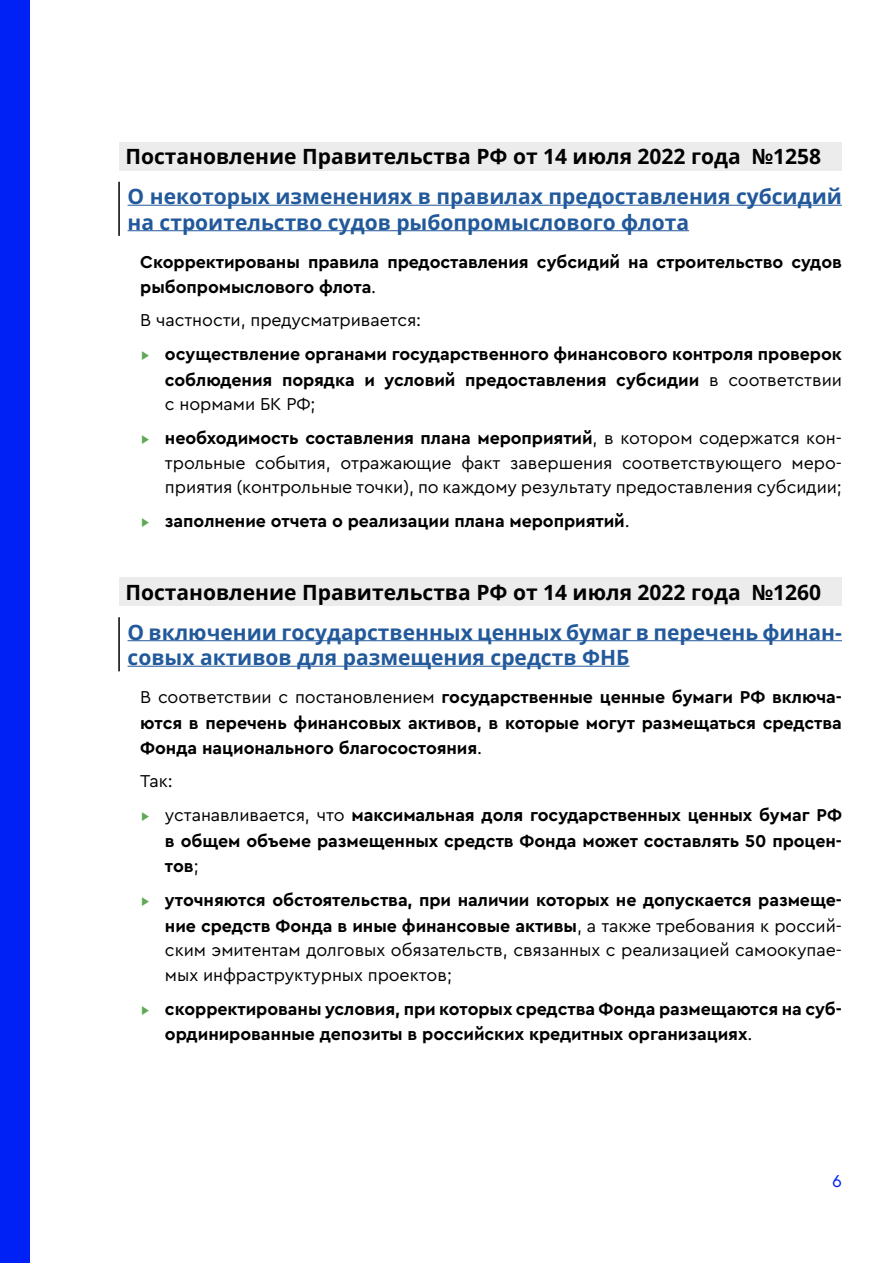
<style>
.page{position:relative;width:893px;height:1263px;background:#fff}
.page>*{position:absolute;margin:0;border:0;box-sizing:border-box;transform-origin:0 0}
.t1{font:700 21px/25.5px "Open Sans";color:#22599b}
.t2{font:700 21px "Open Sans";color:#000}
.t3{font:700 18px/25.5px "Cera Pro";letter-spacing:-.005em;color:#000}
.t4{font:18px/24.9px "Cera Pro";letter-spacing:-.005em;color:#000;text-align:justify}
.t5{font:18px "Cera Pro";color:#0021f5}
.s1{font-weight:400}
.s2{font-weight:400;color:#5fa955}
.s3{color:#5fa955}
.s4{font-weight:700}
</style>
<div class="page">
<div style="left:0;top:0;width:30px;height:1263px;background:#0021f5"></div>
<div style="left:119px;top:142px;width:723px;height:28px;background:#ececec"></div>
<hr style="left:118px;top:182px;width:2px;height:54px;background:#000">
<hr style="left:128px;top:205px;width:714px;height:1px;background:#22599b">
<hr style="left:128px;top:230px;width:561px;height:1px;background:#22599b">
<div style="left:119px;top:577px;width:723px;height:29px;background:#ececec"></div>
<hr style="left:118px;top:617px;width:2px;height:54px;background:#000">
<hr style="left:128px;top:640px;width:714px;height:1px;background:#22599b">
<hr style="left:128px;top:666px;width:502px;height:1px;background:#22599b">
<p class="t2" style="left:125px;top:142px;width:697px">Постановление Правительства РФ от 14 июля 2022 года №1258</p>
<p class="t1" style="left:128px;top:183px;width:716px">О некоторых изменениях в правилах предоставления субсидий на строительство судов рыбопромыслового флота</p>
<p class="t3" style="left:140px;top:248px;width:703px">Скорректированы правила предоставления субсидий на строительство судов рыбопромыслового флота<span class="s1">.</span></p>
<p class="t3" style="left:140px;top:302px;width:703px;line-height:34px"><span class="s1">В частности, предусматривается:<br></span><span class="s2">▸</span> осуществление органами государственного финансового контроля проверок</p>
<p class="t3" style="left:165px;top:367px;width:678px;line-height:24.6px">соблюдения порядка и условий предоставления субсидии <span class="s1">в соответствии с нормами БК РФ;</span></p>
<p class="t4" style="left:165px;top:425px;width:678px;text-indent:-25px"><span class="s3">▸</span> <span class="s4">необходимость составления плана мероприятий</span>, в котором содержатся кон&shy;трольные события, отражающие факт завершения соответствующего меро&shy;приятия (контрольные точки), по каждому результату предоставления субсидии;</p>
<p class="t3" style="left:140px;top:508px;width:491px"><span class="s2">▸</span> заполнение отчета о реализации плана мероприятий<span class="s1">.</span></p>
<p class="t2" style="left:125px;top:578px;width:697px">Постановление Правительства РФ от 14 июля 2022 года №1260</p>
<p class="t1" style="left:128px;top:619px;width:716px">О включении государственных ценных бумаг в перечень финан&shy;совых активов для размещения средств ФНБ</p>
<p class="t3" style="left:140px;top:683px;width:703px;text-align:justify"><span class="s1">В соответствии с постановлением</span> государственные ценные бумаги РФ включа&shy;ются в перечень финансовых активов, в которые могут размещаться средства Фонда национального благосостояния<span class="s1">.</span></p>
<p class="t3" style="left:140px;top:763px;width:703px;line-height:34px"><span class="s1">Так:<br></span><span class="s2">▸</span> <span class="s1">устанавливается, что</span> максимальная доля государственных ценных бумаг РФ</p>
<p class="t3" style="left:165px;top:827px;width:678px">в общем объеме размещенных средств Фонда может составлять 50 процен&shy;тов<span class="s1">;</span></p>
<p class="t4" style="left:165px;top:887px;width:678px;text-indent:-25px"><span class="s3">▸</span> <span class="s4">уточняются обстоятельства, при наличии которых не допускается размеще&shy;ние средств Фонда в иные финансовые активы</span>, а также требования к россий&shy;ским эмитентам долговых обязательств, связанных с реализацией самоокупае&shy;мых инфраструктурных проектов;</p>
<p class="t3" style="left:165px;top:995px;width:678px;text-indent:-25px"><span class="s2">▸</span> скорректированы условия, при которых средства Фонда размещаются на суб&shy;ординированные депозиты в российских кредитных организациях<span class="s1">.</span></p>
<p class="t5" style="left:832px;top:1169px;width:11px">6</p>
</div>
